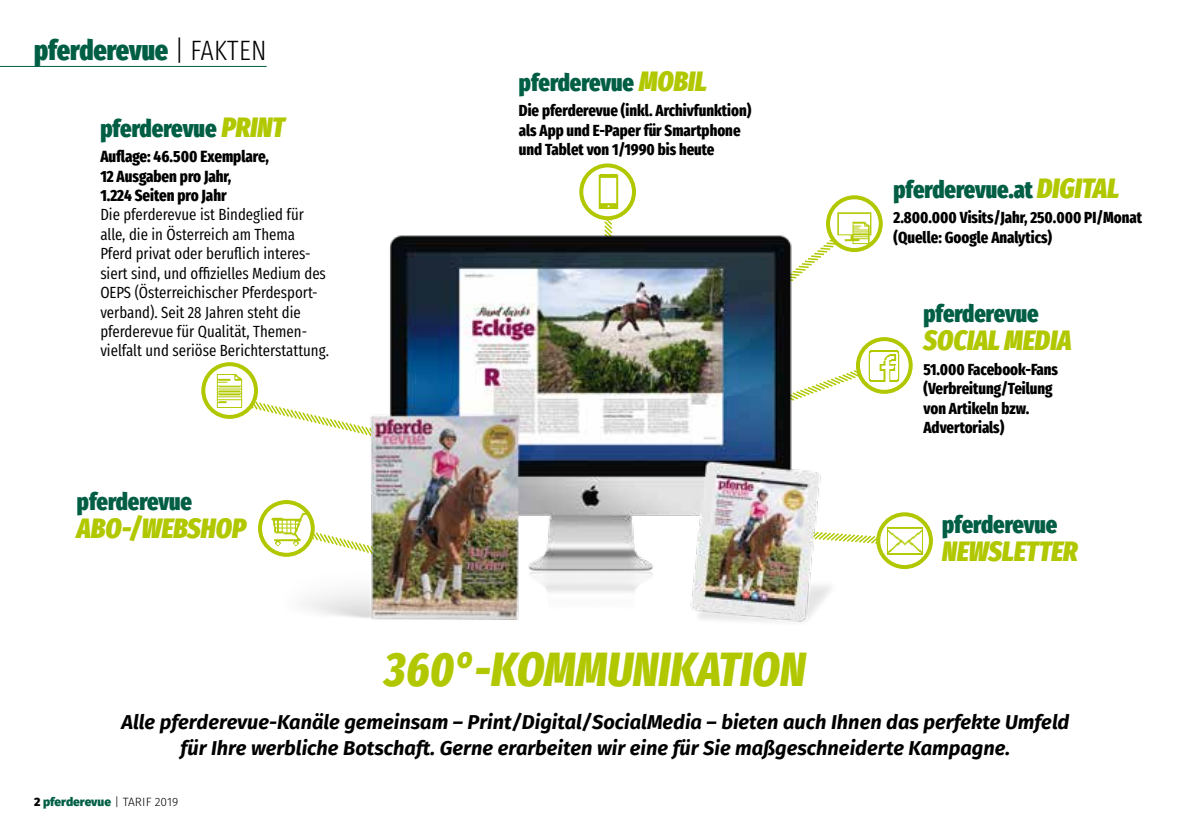
<style>
.page{position:relative;width:1191px;height:840px;background:#fff}
.page>*{position:absolute;margin:0;border:0;box-sizing:border-box;transform-origin:0 0}
.t1{font:italic 800 48px "Fira Sans Compressed";color:#b1c800}
.t2{font:italic 800 28px "Fira Sans Compressed";color:#b1c800}
.t3{font:800 28px "Fira Sans Compressed";color:#005e45}
.t4{font:800 24.2px "Fira Sans Compressed";color:#005e45}
.t5{font:800 24px "Fira Sans Compressed";color:#005e45}
.t6{font:italic 700 20px/26px "Fira Sans";color:#000;text-align:center}
.t7{font:16.2px/19.4px "Fira Sans Compressed";color:#000}
.t8{font:800 16.2px/19.4px "Fira Sans Compressed";color:#000}
.t9{font:800 16px/19.2px "Fira Sans Compressed";color:#000}
.t10{font:800 12px "Fira Sans";color:#005e45}
.s1{font-weight:300;color:#000}
.s2{font-style:italic;font-size:28px;color:#b1c800}
.s3{color:#000}
</style>
<div class="page">
<svg style="left:222px;top:403px;width:33px;height:16px"></svg>
<svg style="left:859px;top:535px;width:18px;height:12px"></svg>
<svg style="left:859px;top:378px;width:29px;height:16px"></svg>
<img style="left:255px;top:197px;width:604px;height:425px">
<hr style="left:0;top:66px;width:267px;height:1px;background:#005e45">
<svg style="left:203px;top:364px;width:53px;height:52px"></svg>
<img style="left:213px;top:373px;width:34px;height:34px">
<div style="left:201px;top:362px;width:57px;height:56px;border:4px solid #b1c800;border-radius:50%"></div>
<svg style="left:260px;top:501px;width:53px;height:53px"></svg>
<img style="left:258px;top:508px;width:57px;height:40px">
<div style="left:258px;top:499px;width:57px;height:57px;border:4px solid #b1c800;border-radius:50%"></div>
<svg style="left:581px;top:165px;width:53px;height:53px"></svg>
<img style="left:590px;top:175px;width:34px;height:34px">
<div style="left:579px;top:163px;width:57px;height:57px;border:4px solid #b1c800;border-radius:50%"></div>
<svg style="left:828px;top:197px;width:52px;height:53px"></svg>
<img style="left:837px;top:212px;width:34px;height:34px">
<div style="left:826px;top:195px;width:56px;height:57px;border:4px solid #b1c800;border-radius:50%"></div>
<svg style="left:858px;top:339px;width:52px;height:52px"></svg>
<img style="left:868px;top:349px;width:32px;height:32px">
<div style="left:856px;top:337px;width:56px;height:56px;border:4px solid #b1c800;border-radius:50%"></div>
<svg style="left:878px;top:514px;width:53px;height:52px"></svg>
<img style="left:886px;top:526px;width:37px;height:28px">
<div style="left:876px;top:512px;width:57px;height:56px;border:4px solid #b1c800;border-radius:50%"></div>
<h2 class="t3" style="left:34px;top:26px;width:234px">pferderevue <span class="s1">| FAKTEN</span></h2>
<h3 class="t4" style="left:100px;top:107px;width:186px">pferderevue <span class="s2">PRINT</span></h3>
<p class="t8" style="left:100px;top:145px;width:170px">Auflage: 46.500 Exemplare,<br>12 Ausgaben pro Jahr,<br>1.224 Seiten pro Jahr</p>
<p class="t7" style="left:100px;top:204px;width:230px">Die pferderevue ist Bindeglied für alle, die in Österreich am Thema Pferd privat oder beruflich interes&shy;siert sind, und offizielles Medium des OEPS (Österreichischer Pferdesport&shy;verband). Seit 28 Jahren steht die pferderevue für Qualität, Themen&shy;vielfalt und seriöse Berichterstattung.</p>
<h3 class="t5" style="left:77px;top:480px;width:117px">pferderevue</h3>
<h2 class="t2" style="left:77px;top:503px;width:171px">ABO-/WEBSHOP</h2>
<h3 class="t5" style="left:519px;top:62px;width:190px">pferderevue <span class="s2">MOBIL</span></h3>
<p class="t9" style="left:519px;top:100px;width:234px">Die pferderevue (inkl. Archivfunktion) als App und E-Paper für Smartphone und Tablet von 1/1990 bis heute</p>
<h3 class="t5" style="left:893px;top:169px;width:227px">pferderevue.at <span class="s2">DIGITAL</span></h3>
<p class="t9" style="left:893px;top:207px;width:250px">2.800.000 Visits/Jahr, 250.000 PI/Monat (Quelle: Google Analytics)</p>
<h3 class="t5" style="left:923px;top:292px;width:117px">pferderevue</h3>
<h2 class="t2" style="left:923px;top:315px;width:150px">SOCIAL MEDIA</h2>
<p class="t9" style="left:923px;top:358px;width:136px">51.000 Facebook-Fans (Verbreitung/Teilung von Artikeln bzw.<br>Advertorials)</p>
<h3 class="t5" style="left:942px;top:503px;width:117px">pferderevue</h3>
<h2 class="t2" style="left:942px;top:526px;width:137px">NEWSLETTER</h2>
<h1 class="t1" style="left:385px;top:628px;width:422px">360°-KOMMUNIKATION</h1>
<p class="t6" style="left:122px;top:707px;width:949px">Alle pferderevue-Kanäle gemeinsam – Print/Digital/SocialMedia – bieten auch Ihnen das perfekte Umfeld für Ihre werbliche Botschaft. Gerne erarbeiten wir eine für Sie maßgeschneiderte Kampagne.</p>
<p class="t10" style="left:34px;top:790px;width:146px"><span class="s3">2</span> pferderevue <span class="s1">| TARIF 2019</span></p>
</div>
